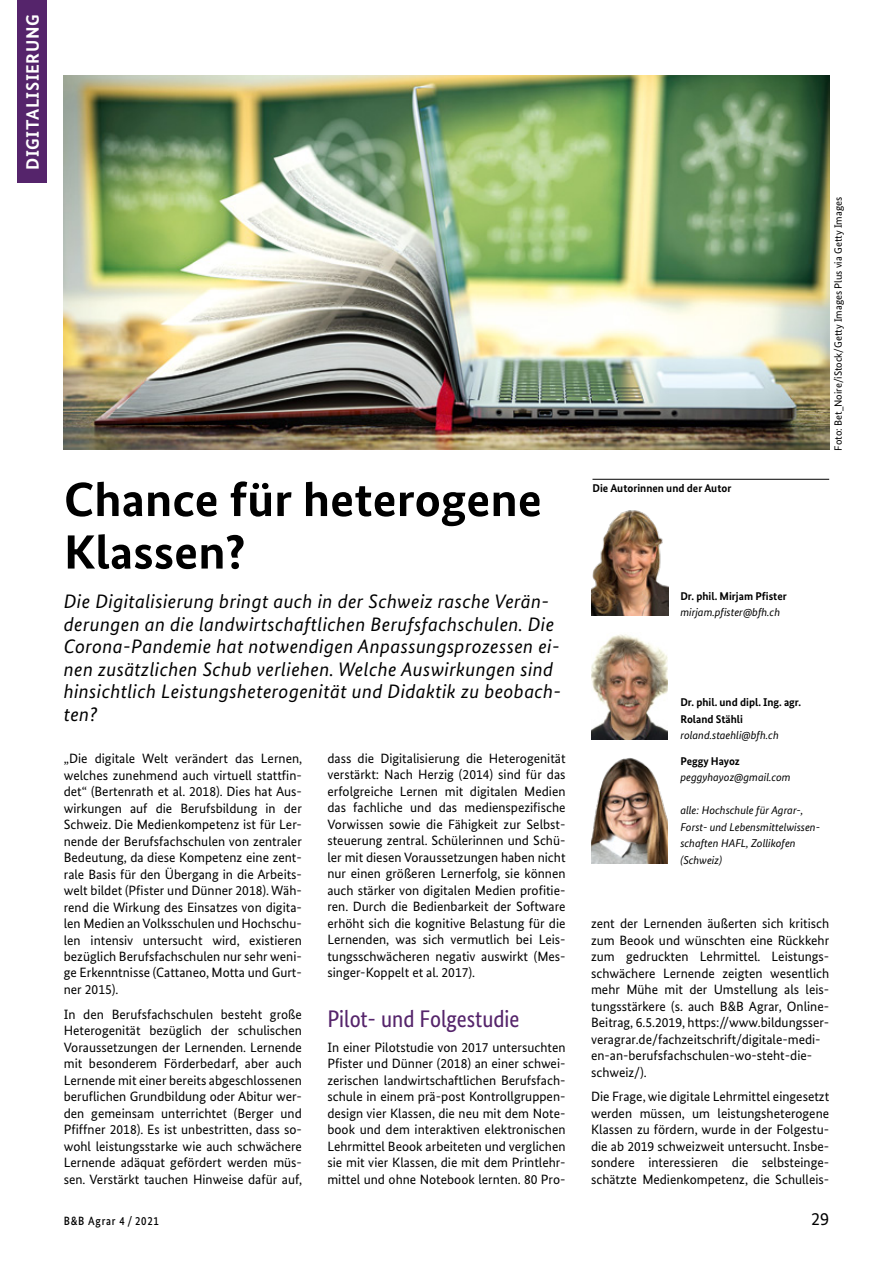
<style>
.page{position:relative;width:893px;height:1263px;background:#fff}
.page>*{position:absolute;margin:0;border:0;box-sizing:border-box;transform-origin:0 0}
.t1{font:700 48px/52.5px "Bundes Sans";color:#000;scale:1.05 1}
.t2{font:24px "Bundes Sans Cond";color:#55246b}
.t3{font:italic 19.5px/22.5px "Bundes Sans";letter-spacing:.02em;color:#000}
.t4{font:700 18px "Bundes Sans";letter-spacing:.03em;color:#fff}
.t5{font:18px "Bundes Sans";color:#000}
.t6{font:13.5px/16.5px "Bundes Sans";color:#000;text-align:justify}
.t7{font:500 12px "Bundes Sans";letter-spacing:.07em;color:#000;scale:.9 1}
.t8{font:italic 11.25px/16.5px "Bundes Sans";color:#000}
.t9{font:700 11.25px/16.5px "Bundes Sans";color:#000}
.t10{font:10.5px "Bundes Sans";color:#000}
</style>
<div class="page">
<img style="left:592px;top:510px;width:76px;height:105px">
<img style="left:591px;top:634px;width:77px;height:105px">
<img style="left:591px;top:758px;width:77px;height:105px">
<hr style="left:592px;top:479px;width:237px;height:1px;background:#000">
<img style="left:64px;top:76px;width:765px;height:374px">
<div style="left:17px;top:0;width:30px;height:183px;background:#55246b"></div>
<h3 class="t4" style="left:22px;top:170px;width:157px;rotate:-90deg">DIGITALISIERUNG</h3>
<h1 class="t1" style="left:64px;top:473px;width:457px">Chance für heterogene<br>Klassen?</h1>
<p class="t3" style="left:64px;top:590px;width:499px">Die Digitalisierung bringt auch in der Schweiz rasche Verän&shy;derungen an die landwirtschaftlichen Berufsfachschulen. Die Corona-Pandemie hat notwendigen Anpassungsprozessen ei&shy;nen zusätzlichen Schub verliehen. Welche Auswirkungen sind hinsichtlich Leistungsheterogenität und Didaktik zu beobach&shy;ten?</p>
<p class="t6" style="left:64px;top:750px;width:240px">„Die digitale Welt verändert das Lernen, welches zunehmend auch virtuell stattfin&shy;det“ (Bertenrath et al. 2018). Dies hat Aus&shy;wirkungen auf die Berufsbildung in der Schweiz. Die Medienkompetenz ist für Ler&shy;nende der Berufsfachschulen von zentraler Bedeutung, da diese Kompetenz eine zent&shy;rale Basis für den Übergang in die Arbeits&shy;welt bildet (Pfister und Dünner 2018). Wäh&shy;rend die Wirkung des Einsatzes von digita&shy;len Medien an Volksschulen und Hochschu&shy;len intensiv untersucht wird, existieren bezüglich Berufsfachschulen nur sehr weni&shy;ge Erkenntnisse (Cattaneo, Motta und Gurt&shy;ner 2015).</p>
<p class="t6" style="left:64px;top:1006px;width:240px">In den Berufsfachschulen besteht große Heterogenität bezüglich der schulischen Voraussetzungen der Lernenden. Lernende mit besonderem Förderbedarf, aber auch Lernende mit einer bereits abgeschlossenen beruflichen Grundbildung oder Abitur wer&shy;den gemeinsam unterrichtet (Berger und Pfiffner 2018). Es ist unbestritten, dass so&shy;wohl leistungsstarke wie auch schwächere Lernende adäquat gefördert werden müs&shy;sen. Verstärkt tauchen Hinweise dafür auf,</p>
<p class="t6" style="left:327px;top:750px;width:240px">dass die Digitalisierung die Heterogenität verstärkt: Nach Herzig (2014) sind für das erfolgreiche Lernen mit digitalen Medien das fachliche und das medienspezifische Vorwissen sowie die Fähigkeit zur Selbst&shy;steuerung zentral. Schülerinnen und Schü&shy;ler mit diesen Voraussetzungen haben nicht nur einen größeren Lernerfolg, sie können auch stärker von digitalen Medien profitie&shy;ren. Durch die Bedienbarkeit der Software erhöht sich die kognitive Belastung für die Lernenden, was sich vermutlich bei Leis&shy;tungsschwächeren negativ auswirkt (Mes&shy;singer-Koppelt et al. 2017).</p>
<h2 class="t2" style="left:327px;top:1005px;width:194px">Pilot- und Folgestudie</h2>
<p class="t6" style="left:327px;top:1039px;width:240px">In einer Pilotstudie von 2017 untersuchten Pfister und Dünner (2018) an einer schwei&shy;zerischen landwirtschaftlichen Berufsfach&shy;schule in einem prä-post Kontrollgruppen&shy;design vier Klassen, die neu mit dem Note&shy;book und dem interaktiven elektronischen Lehrmittel Beook arbeiteten und verglichen sie mit vier Klassen, die mit dem Printlehr&shy;mittel und ohne Notebook lernten. 80 Pro-</p>
<p class="t9" style="left:592px;top:480px;width:140px">Die Autorinnen und der Autor</p>
<p class="t10" style="left:832px;top:451px;width:255px;rotate:-90deg">Foto: Bet_Noire/iStock/Getty Images Plus via Getty Images</p>
<p class="t9" style="left:680px;top:588px;width:108px">Dr. phil. Mirjam Pfister</p>
<p class="t8" style="left:680px;top:604px;width:101px">mirjam.pfister@bfh.ch</p>
<p class="t9" style="left:680px;top:694px;width:122px">Dr. phil. und dipl. Ing. agr.<br>Roland Stähli</p>
<p class="t8" style="left:680px;top:727px;width:100px">roland.staehli@bfh.ch</p>
<p class="t9" style="left:680px;top:752px;width:61px">Peggy Hayoz</p>
<p class="t8" style="left:680px;top:769px;width:112px">peggyhayoz@gmail.com</p>
<p class="t8" style="left:680px;top:802px;width:141px">alle: Hochschule für Agrar-,<br>Forst- und Lebensmittelwissen&shy;schaften HAFL, Zollikofen (Schweiz)</p>
<p class="t6" style="left:591px;top:915px;width:240px;text-align:left">zent der Lernenden äußerten sich kritisch zum Beook und wünschten eine Rückkehr zum gedruckten Lehrmittel. Leistungs&shy;schwächere Lernende zeigten wesentlich mehr Mühe mit der Umstellung als leis&shy;tungsstärkere (s. auch B&amp;B Agrar, Online-Beitrag, 6.5.2019, https://www.bildungsser&shy;veragrar.de/fachzeitschrift/digitale-medi&shy;en-an-berufsfachschulen-wo-steht-die&shy;schweiz/).</p>
<p class="t6" style="left:591px;top:1088px;width:240px">Die Frage, wie digitale Lehrmittel eingesetzt werden müssen, um leistungsheterogene Klassen zu fördern, wurde in der Folgestu&shy;die ab 2019 schweizweit untersucht. Insbe&shy;sondere interessieren die selbsteinge&shy;schätzte Medienkompetenz, die Schulleis-</p>
<p class="t7" style="left:64px;top:1213px;width:107px">B&amp;B Agrar 4 / 2021</p>
<h3 class="t5" style="left:811px;top:1208px;width:19px">29</h3>
</div>
